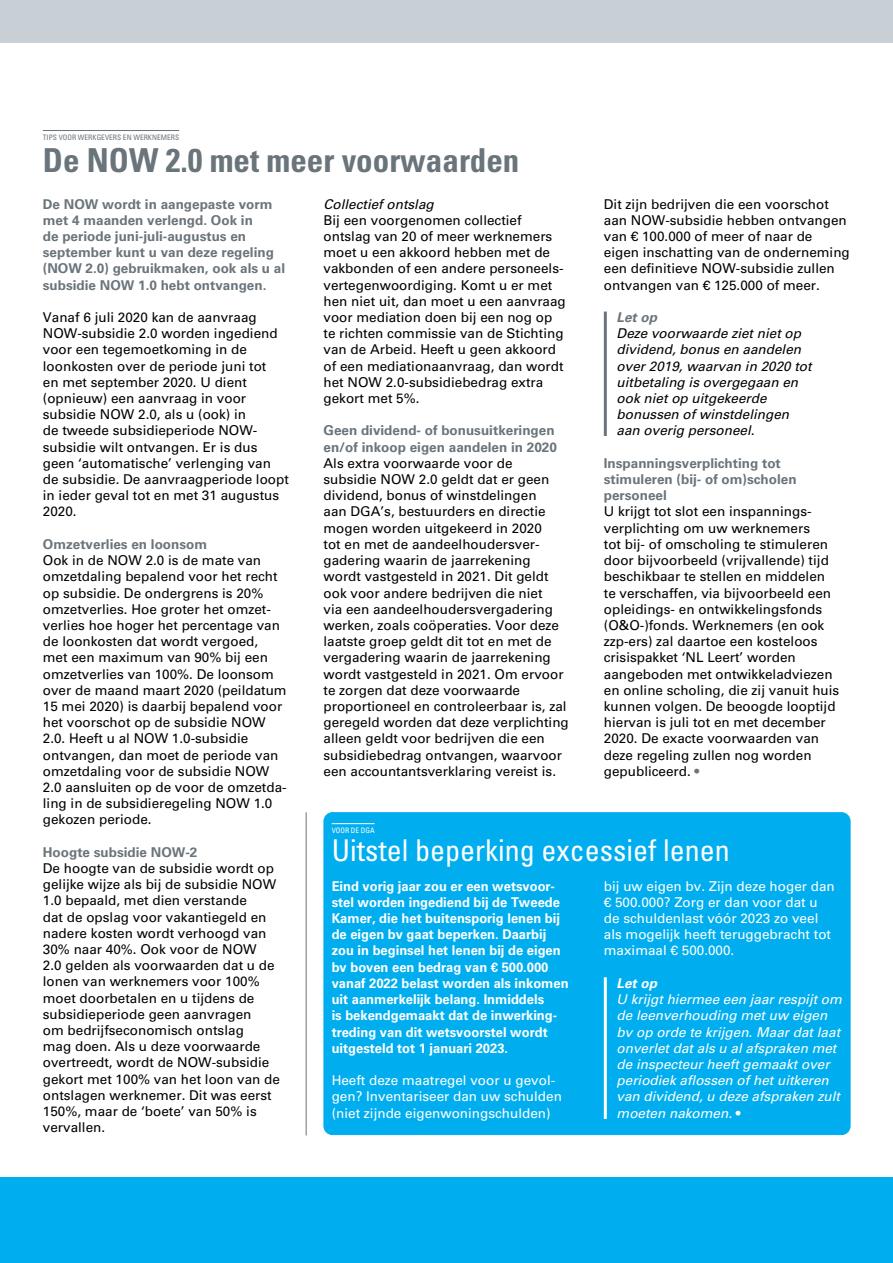
<style>
.page{position:relative;width:893px;height:1263px;background:#fff}
.page>*{position:absolute;margin:0;border:0;box-sizing:border-box;transform-origin:0 0}
.t1{font:700 condensed 33px "Univers LT Std";color:#6a747b}
.t2{font:condensed 30px "Univers LT Std";color:#fff}
.t3{font:13.5px/16.2px "Univers LT Std";color:#000}
.t4{font:700 13.5px/16.2px "Univers LT Std";color:#6a747b}
.t5{font:700 13.5px/16.2px "Univers LT Std";color:#fff;scale:.96 1}
.t6{font:13.5px/16.2px "Univers LT Std";color:#fff}
.t7{font:italic 13.5px/16.2px "Univers LT Std";color:#fff}
.t8{font:italic 13.5px/16.2px "Univers LT Std";color:#000}
.t9{font:italic 700 13.5px "Univers LT Std";color:#fff}
.t10{font:italic 700 13.5px "Univers LT Std";color:#6a747b}
.t11{font:condensed 7.5px "Univers LT Std";color:#6a747b}
.t12{font:condensed 7.5px "Univers LT Std";color:#fff}
.s1{color:#6a747b}
.s2{font-style:normal}
</style>
<div class="page">
<div style="left:0;top:1178px;width:893px;height:85px;background:#00aeef"></div>
<div style="left:0;top:0;width:893px;height:43px;background:#c9d0d5"></div>
<div style="left:324px;top:813px;width:526px;height:321px;background:#00aeef;border-radius:9px"></div>
<hr style="left:306px;top:812px;width:1px;height:323px;background:#6a747b">
<hr style="left:332px;top:823px;width:43px;height:1px;background:#fff">
<hr style="left:43px;top:130px;width:136px;height:1px;background:#6a747b">
<hr style="left:604px;top:977px;width:3px;height:142px;background:#fff">
<hr style="left:604px;top:312px;width:3px;height:124px;background:#6a747b">
<p class="t11" style="left:43px;top:132px;width:138px">TIPS VOOR WERKGEVERS EN WERKNEMERS</p>
<h1 class="t1" style="left:43px;top:140px;width:478px">De NOW 2.0 met meer voorwaarden</h1>
<p class="t4" style="left:43px;top:196px;width:244px">De NOW wordt in aangepaste vorm met 4 maanden verlengd. Ook in<br>de periode juni-juli-augustus en september kunt u van deze regeling (NOW 2.0) gebruikmaken, ook als u al subsidie NOW 1.0 hebt ontvangen.</p>
<p class="t3" style="left:43px;top:309px;width:248px">Vanaf 6 juli 2020 kan de aanvraag<br>NOW-subsidie 2.0 worden ingediend voor een tegemoetkoming in de loonkosten over de periode juni tot<br>en met september 2020. U dient (opnieuw) een aanvraag in voor subsidie NOW 2.0, als u (ook) in<br>de tweede subsidieperiode NOW&shy;subsidie wilt ontvangen. Er is dus geen ‘automatische’ verlenging van de subsidie. De aanvraagperiode loopt in ieder geval tot en met 31 augustus<br>2020.</p>
<p class="t4" style="left:43px;top:536px;width:166px">Omzetverlies en loonsom</p>
<p class="t3" style="left:43px;top:552px;width:245px">Ook in de NOW 2.0 is de mate van omzetdaling bepalend voor het recht op subsidie. De ondergrens is 20% omzetverlies. Hoe groter het omzet&shy;verlies hoe hoger het percentage van de loonkosten dat wordt vergoed,<br>met een maximum van 90% bij een omzetverlies van 100%. De loonsom over de maand maart 2020 (peildatum<br>15 mei 2020) is daarbij bepalend voor het voorschot op de subsidie NOW<br>2.0. Heeft u al NOW 1.0-subsidie ontvangen, dan moet de periode van omzetdaling voor de subsidie NOW<br>2.0 aansluiten op de voor de omzetda&shy;ling in de subsidieregeling NOW 1.0 gekozen periode.</p>
<p class="t4" style="left:43px;top:844px;width:156px">Hoogte subsidie NOW-2</p>
<p class="t3" style="left:43px;top:860px;width:239px">De hoogte van de subsidie wordt op gelijke wijze als bij de subsidie NOW<br>1.0 bepaald, met dien verstande<br>dat de opslag voor vakantiegeld en nadere kosten wordt verhoogd van<br>30% naar 40%. Ook voor de NOW<br>2.0 gelden als voorwaarden dat u de lonen van werknemers voor 100% moet doorbetalen en u tijdens de subsidieperiode geen aanvragen<br>om bedrijfseconomisch ontslag<br>mag doen. Als u deze voorwaarde overtreedt, wordt de NOW-subsidie gekort met 100% van het loon van de ontslagen werknemer. Dit was eerst<br>150%, maar de ‘boete’ van 50% is vervallen.</p>
<p class="t8" style="left:324px;top:196px;width:112px">Collectief ontslag</p>
<p class="t3" style="left:324px;top:212px;width:244px">Bij een voorgenomen collectief ontslag van 20 of meer werknemers moet u een akkoord hebben met de vakbonden of een andere personeels&shy;vertegenwoordiging. Komt u er met hen niet uit, dan moet u een aanvraag voor mediation doen bij een nog op te richten commissie van de Stichting van de Arbeid. Heeft u geen akkoord of een mediationaanvraag, dan wordt het NOW 2.0-subsidiebedrag extra gekort met 5%.</p>
<p class="t4" style="left:324px;top:423px;width:235px">Geen dividend- of bonusuitkeringen en/of inkoop eigen aandelen in 2020</p>
<p class="t3" style="left:324px;top:455px;width:247px">Als extra voorwaarde voor de subsidie NOW 2.0 geldt dat er geen dividend, bonus of winstdelingen<br>aan DGA’s, bestuurders en directie mogen worden uitgekeerd in 2020<br>tot en met de aandeelhoudersver&shy;gadering waarin de jaarrekening wordt vastgesteld in 2021. Dit geldt ook voor andere bedrijven die niet<br>via een aandeelhoudersvergadering werken, zoals coöperaties. Voor deze laatste groep geldt dit tot en met de vergadering waarin de jaarrekening wordt vastgesteld in 2021. Om ervoor te zorgen dat deze voorwaarde proportioneel en controleerbaar is, zal geregeld worden dat deze verplichting alleen geldt voor bedrijven die een subsidiebedrag ontvangen, waarvoor een accountantsverklaring vereist is.</p>
<p class="t3" style="left:604px;top:196px;width:248px">Dit zijn bedrijven die een voorschot aan NOW-subsidie hebben ontvangen van € 100.000 of meer of naar de eigen inschatting van de onderneming een definitieve NOW-subsidie zullen ontvangen van € 125.000 of meer.</p>
<p class="t10" style="left:617px;top:309px;width:42px">Let op</p>
<p class="t8" style="left:617px;top:326px;width:197px">Deze voorwaarde ziet niet op dividend, bonus en aandelen over 2019, waarvan in 2020 tot uitbetaling is overgegaan en ook niet op uitgekeerde bonussen of winstdelingen aan overig personeel.</p>
<p class="t4" style="left:604px;top:455px;width:194px">Inspanningsverplichting tot stimuleren (bij- of om)scholen personeel</p>
<p class="t3" style="left:604px;top:504px;width:237px">U krijgt tot slot een inspannings&shy;verplichting om uw werknemers<br>tot bij- of omscholing te stimuleren door bijvoorbeeld (vrijvallende) tijd beschikbaar te stellen en middelen te verschaffen, via bijvoorbeeld een opleidings- en ontwikkelingsfonds (O&amp;O-)fonds. Werknemers (en ook zzp-ers) zal daartoe een kosteloos crisispakket ‘NL Leert’ worden aangeboden met ontwikkeladviezen en online scholing, die zij vanuit huis kunnen volgen. De beoogde looptijd hiervan is juli tot en met december 2020. De exacte voorwaarden van deze regeling zullen nog worden gepubliceerd. <span class="s1">•</span></p>
<p class="t12" style="left:332px;top:825px;width:44px">VOOR DE DGA</p>
<h2 class="t2" style="left:332px;top:831px;width:400px">Uitstel beperking excessief lenen</h2>
<p class="t5" style="left:332px;top:878px;width:248px">Eind vorig jaar zou er een wetsvoor&shy;stel worden ingediend bij de Tweede Kamer, die het buitensporig lenen bij de eigen bv gaat beperken. Daarbij zou in beginsel het lenen bij de eigen bv boven een bedrag van € 500.000 vanaf 2022 belast worden als inkomen uit aanmerkelijk belang. Inmiddels<br>is bekendgemaakt dat de inwerking&shy;treding van dit wetsvoorstel wordt uitgesteld tot 1 januari 2023.</p>
<p class="t6" style="left:332px;top:1072px;width:232px">Heeft deze maatregel voor u gevol&shy;gen? Inventariseer dan uw schulden (niet zijnde eigenwoningschulden)</p>
<p class="t6" style="left:604px;top:878px;width:233px">bij uw eigen bv. Zijn deze hoger dan € 500.000? Zorg er dan voor dat u de schuldenlast vóór 2023 zo veel als mogelijk heeft teruggebracht tot maximaal € 500.000.</p>
<p class="t9" style="left:617px;top:975px;width:42px">Let op</p>
<p class="t7" style="left:617px;top:991px;width:227px">U krijgt hiermee een jaar respijt om de leenverhouding met uw eigen bv op orde te krijgen. Maar dat laat onverlet dat als u al afspraken met de inspecteur heeft gemaakt over periodiek aflossen of het uitkeren van dividend, u deze afspraken zult moeten nakomen. <span class="s2">•</span></p>
</div>
